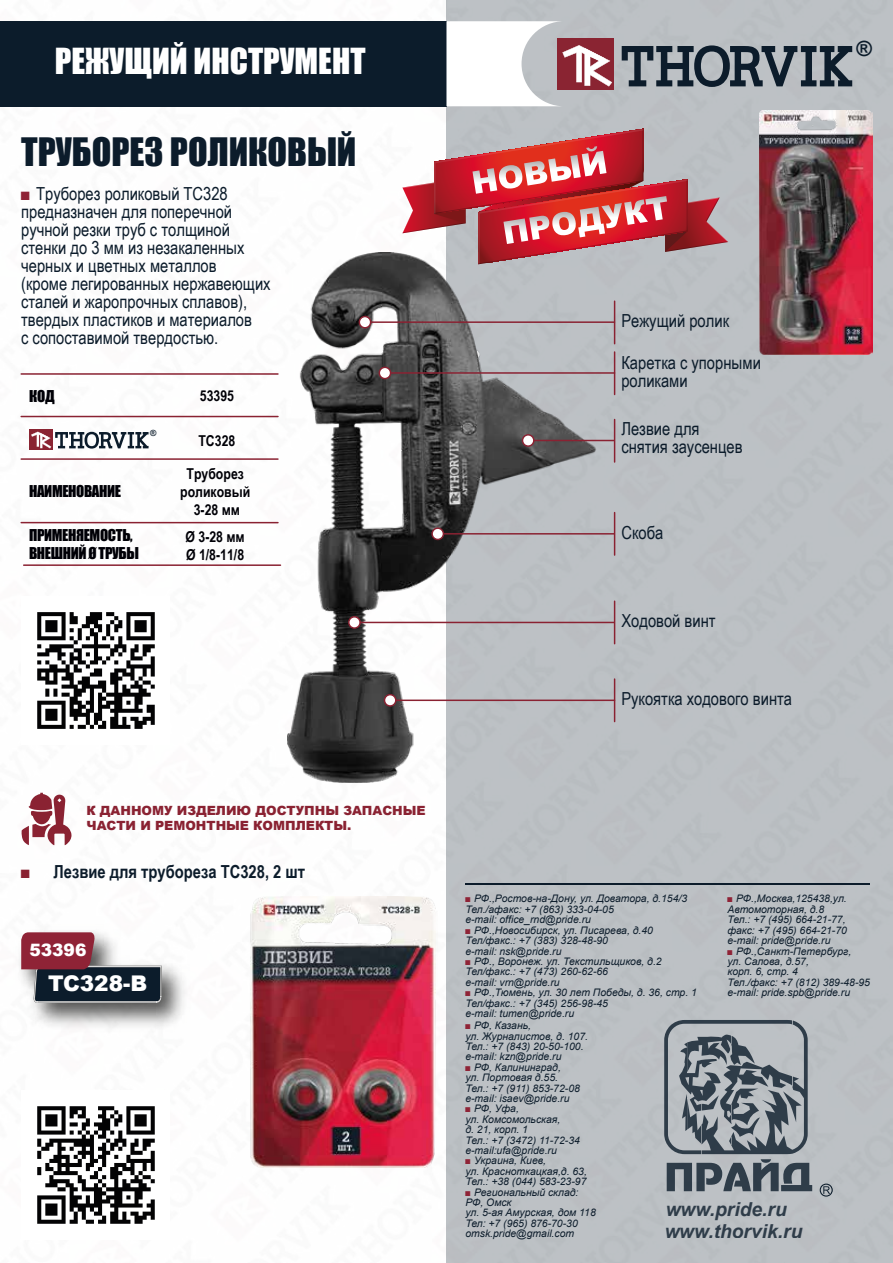
<style>
.page{position:relative;width:893px;height:1263px;background:#fff}
.page>*{position:absolute;margin:0;border:0;box-sizing:border-box;transform-origin:0 0}
.t1{font:36px "Impact";color:#0c1c2b}
.t2{font:33px "Impact";color:#fff}
.t3{font:900 21.6px "Arial";color:#fff}
.t4{font:700 21px "Arial";color:#0c1c2b}
.t5{font:italic 700 19.2px/21.1px "Arial";color:#0c1c2b}
.t6{font:18px/18px "Arial Narrow";color:#0c1c2b}
.t7{font:700 18px "Arial Narrow";color:#0c1c2b}
.t8{font:900 17.1px "Arial";color:#fff}
.t9{font:700 15px/18px "Arial Narrow";color:#000006;text-align:center}
.t10{font:15px/18px "Impact";letter-spacing:-.025em;color:#000006}
.t11{font:900 12.75px/15.3px "Arial";color:#8a2232}
.t12{font:italic 10.35px/10.4px "Arial";color:#0c1c2b}
.t13{font:700 8.55px "Arial";color:#0c1c2b}
.s1{color:#8f2336}
.s2{color:#8a2232}
.s3{font-family:"Arial Narrow";font-style:normal;color:#8f2336}
</style>
<div class="page">
<img style="left:0;top:1px;width:893px;height:1262px">
<div style="left:0;top:21px;width:446px;height:85px;background:#0c1c2b"></div>
<div style="left:557px;top:38px;width:57px;height:51px;background:#8a2432"></div>
<svg style="left:622px;top:45px;width:230px;height:42px;background:#68717a"></svg>
<svg style="left:446px;top:21px;width:166px;height:85px"></svg>
<hr style="left:465px;top:883px;width:405px;height:1px;background:#0c1c2b">
<svg style="left:664px;top:1020px;width:148px;height:171px;background:#828a91"></svg>
<svg style="left:820px;top:1183px;width:13px;height:13px"></svg>
<img style="left:9px;top:920px;width:186px;height:116px">
<svg style="left:21px;top:932px;width:141px;height:71px"></svg>
<img style="left:759px;top:111px;width:113px;height:243px">
<img style="left:287px;top:252px;width:312px;height:530px">
<img style="left:249px;top:897px;width:188px;height:271px">
<hr style="left:21px;top:373px;width:257px;height:2px;background:#8a2232">
<hr style="left:21px;top:416px;width:257px;height:1px;background:#8a2232">
<hr style="left:21px;top:458px;width:257px;height:2px;background:#8a2232">
<hr style="left:21px;top:522px;width:257px;height:1px;background:#8a2232">
<div style="left:29px;top:429px;width:23px;height:20px;background:#8a2432"></div>
<svg style="left:31px;top:432px;width:118px;height:17px"></svg>
<hr style="left:24px;top:564px;width:256px;height:2px;background:#8a2232">
<svg style="left:22px;top:793px;width:49px;height:52px"></svg>
<img style="left:21px;top:1091px;width:149px;height:148px">
<img style="left:21px;top:596px;width:149px;height:149px">
<hr style="left:365px;top:321px;width:249px;height:2px;background:#8a2232">
<svg style="left:359px;top:316px;width:12px;height:13px"></svg>
<hr style="left:614px;top:301px;width:1px;height:43px;background:#8a2232">
<hr style="left:385px;top:372px;width:230px;height:2px;background:#8a2232">
<svg style="left:379px;top:367px;width:12px;height:12px"></svg>
<hr style="left:614px;top:352px;width:1px;height:42px;background:#8a2232">
<hr style="left:437px;top:533px;width:177px;height:2px;background:#8a2232">
<svg style="left:431px;top:527px;width:13px;height:13px"></svg>
<hr style="left:614px;top:512px;width:1px;height:43px;background:#8a2232">
<hr style="left:528px;top:440px;width:86px;height:1px;background:#8a2232">
<svg style="left:522px;top:434px;width:13px;height:13px"></svg>
<hr style="left:614px;top:419px;width:1px;height:43px;background:#8a2232">
<hr style="left:354px;top:622px;width:260px;height:1px;background:#8a2232">
<svg style="left:348px;top:616px;width:13px;height:13px"></svg>
<hr style="left:614px;top:601px;width:1px;height:43px;background:#8a2232">
<hr style="left:390px;top:699px;width:225px;height:2px;background:#8a2232">
<svg style="left:384px;top:694px;width:13px;height:13px"></svg>
<hr style="left:614px;top:679px;width:1px;height:42px;background:#8a2232">
<svg style="left:402px;top:129px;width:326px;height:135px;background:#c7757b"></svg>
<h2 class="t2" style="left:55px;top:35px;width:312px">РЕЖУЩИЙ ИНСТРУМЕНТ</h2>
<h3 class="t4" style="left:856px;top:34px;width:17px">®</h3>
<h1 class="t1" style="left:21px;top:124px;width:337px">ТРУБОРЕЗ РОЛИКОВЫЙ</h1>
<p class="t6" style="left:21px;top:184px;width:251px"><span class="s1">■</span> Труборез роликовый TC328 предназначен для поперечной ручной резки труб с толщиной стенки до 3 мм из незакаленных черных и цветных металлов<br>(кроме легированных нержавеющих сталей и жаропрочных сплавов), твердых пластиков и материалов<br>с сопоставимой твердостью.</p>
<h3 class="t10" style="left:29px;top:387px;width:28px">КОД</h3>
<h3 class="t10" style="left:29px;top:482px;width:94px">НАИМЕНОВАНИЕ</h3>
<p class="t13" style="left:150px;top:427px;width:8px">®</p>
<h3 class="t9" style="left:200px;top:386px;width:36px">53395</h3>
<h3 class="t9" style="left:198px;top:431px;width:38px">TC328</h3>
<h3 class="t9" style="left:180px;top:464px;width:72px">Труборез роликовый<br>3-28 мм</h3>
<h3 class="t10" style="left:29px;top:525px;width:111px">ПРИМЕНЯЕМОСТЬ,<br>ВНЕШНИЙ Ø ТРУБЫ</h3>
<h3 class="t9" style="left:185px;top:527px;width:61px;text-align:left">Ø 3-28 мм<br>Ø 1/8-11/8</h3>
<p class="t11" style="left:86px;top:802px;width:341px">К ДАННОМУ ИЗДЕЛИЮ ДОСТУПНЫ ЗАПАСНЫЕ<br>ЧАСТИ И РЕМОНТНЫЕ КОМПЛЕКТЫ.</p>
<h3 class="t7" style="left:21px;top:858px;width:285px"><span class="s2">■</span> Лезвие для трубореза TC328, 2 шт</h3>
<h3 class="t8" style="left:29px;top:937px;width:59px">53396</h3>
<h3 class="t3" style="left:48px;top:967px;width:101px">TC328-B</h3>
<h3 class="t6" style="left:621px;top:311px;width:109px">Режущий ролик</h3>
<h3 class="t6" style="left:621px;top:353px;width:141px">Каретка с упорными роликами</h3>
<h3 class="t6" style="left:621px;top:419px;width:123px">Лезвие для снятия заусенцев</h3>
<h3 class="t6" style="left:621px;top:523px;width:43px">Скоба</h3>
<h3 class="t6" style="left:621px;top:611px;width:96px">Ходовой винт</h3>
<h3 class="t6" style="left:621px;top:689px;width:172px">Рукоятка ходового винта</h3>
<p class="t12" style="left:465px;top:894px;width:223px"><span class="s3">■</span> РФ.,Ростов-на-Дону, ул. Доватора, д.154/3<br>Тел./aфакс: +7 (863) 333-04-05<br>e-mail: office_rnd@pride.ru</p>
<p class="t12" style="left:465px;top:925px;width:189px"><span class="s3">■</span> РФ.,Новосибирск, ул. Писарева, д.40<br>Тел/факс.: +7 (383) 328-48-90<br>e-mail: nsk@pride.ru</p>
<p class="t12" style="left:465px;top:956px;width:198px"><span class="s3">■</span> РФ., Воронеж. ул. Текстильщиков, д.2<br>Тел/факс.: +7 (473) 260-62-66<br>e-mail: vrn@pride.ru</p>
<p class="t12" style="left:465px;top:987px;width:233px"><span class="s3">■</span> РФ.,Тюмень, ул. 30 лет Победы, д. 36, стр. 1<br>Тел/факс.: +7 (345) 256-98-45<br>e-mail: tumen@pride.ru</p>
<p class="t12" style="left:465px;top:1020px;width:124px"><span class="s3">■</span> РФ, Казань,<br>ул. Журналистов, д. 107.<br>Тел.: +7 (843) 20-50-100. e-mail: kzn@pride.ru</p>
<p class="t12" style="left:465px;top:1062px;width:116px"><span class="s3">■</span> РФ, Калининград,<br>ул. Портовая д.55.<br>Тел.: +7 (911) 853-72-08 e-mail: isaev@pride.ru</p>
<p class="t12" style="left:465px;top:1104px;width:116px"><span class="s3">■</span> РФ, Уфа,<br>ул. Комсомольская,<br>д. 21, корп. 1<br>Тел.: +7 (3472) 11-72-34 e-mail:ufa@pride.ru</p>
<p class="t12" style="left:465px;top:1156px;width:123px"><span class="s3">■</span> Украина, Киев,<br>ул. Красноткацкая,д. 63,<br>Тел.: +38 (044) 583-23-97</p>
<p class="t12" style="left:465px;top:1187px;width:132px"><span class="s3">■</span> Региональный склад:<br>РФ, Омск<br>ул. 5-ая Амурская, дом 118<br>Тел: +7 (965) 876-70-30 omsk.pride@gmail.com</p>
<p class="t12" style="left:727px;top:894px;width:121px"><span class="s3">■</span> РФ.,Москва,125438,ул.<br>Автомоторная, д.8<br>Тел.: +7 (495) 664-21-77, факс: +7 (495) 664-21-70 e-mail: pride@pride.ru</p>
<p class="t12" style="left:727px;top:946px;width:144px"><span class="s3">■</span> РФ.,Санкт-Петербург,<br>ул. Салова, д.57,<br>корп. 6, стр. 4<br>Тел./факс: +7 (812) 389-48-95 e-mail: pride.spb@pride.ru</p>
<h3 class="t5" style="left:664px;top:1199px;width:140px">www.pride.ru www.thorvik.ru</h3>
</div>
